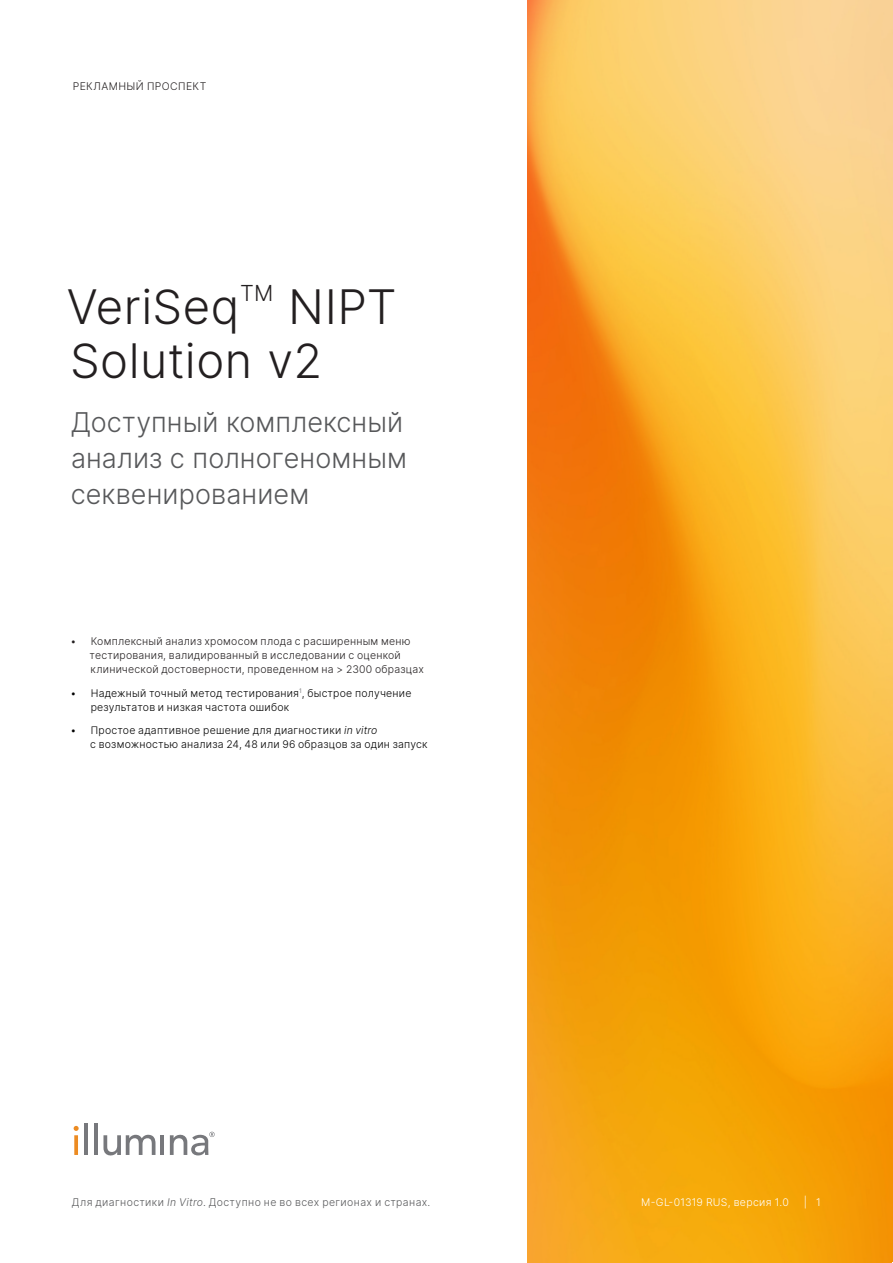
<style>
.page{position:relative;width:893px;height:1263px;background:#fff}
.page>*{position:absolute;margin:0;border:0;box-sizing:border-box;transform-origin:0 0}
.Title{font:300 47.25px/54px "Inter";letter-spacing:.01em;color:#231f20}
.Subtitle{font:300 27px/36px "Inter";letter-spacing:.005em;color:#57585a}
.Title-2{font:300 21.9px "Inter";color:#231f20}
.t1{font:300 10.5px/14.2px "Inter";letter-spacing:.02em;color:#000}
.zz_Document_Type___S{font:300 10.5px/14.2px "Inter";letter-spacing:.02em;color:#231f20}
.zz_For_Research_Only{font:300 10.5px "Inter";letter-spacing:.035em;color:#57585a}
.zz_Pub_Number{font:300 10.5px "Inter";letter-spacing:.03em;color:#fff}
.zz_Document_Type___S-2{font:300 10.5px "Inter";letter-spacing:.04em;color:#231f20}
.s1{font-style:italic}
</style>
<div class="page">
<img style="left:527px;top:0;width:366px;height:1263px">
<svg style="left:74px;top:1135px;width:4px;height:20px"></svg>
<hr style="left:84px;top:1123px;width:4px;height:32px;background:#77787c">
<hr style="left:94px;top:1123px;width:4px;height:32px;background:#77787c">
<svg style="left:103px;top:1135px;width:52px;height:21px"></svg>
<hr style="left:161px;top:1135px;width:3px;height:20px;background:#77787c">
<svg style="left:74px;top:1126px;width:5px;height:5px"></svg>
<svg style="left:170px;top:1132px;width:45px;height:23px"></svg>
<p class="zz_Document_Type___S-2" style="left:73px;top:79px;width:135px">РЕКЛАМНЫЙ ПРОСПЕКТ</p>
<p class="Title" style="left:67px;top:279px;width:174px">VeriSeq</p>
<p class="Title-2" style="left:240px;top:278px;width:35px">TM</p>
<p class="Title" style="left:70px;top:279px;width:328px;text-indent:218px">NIPT<br>Solution v2</p>
<p class="Subtitle" style="left:71px;top:404px;width:338px">Доступный комплексный анализ с полногеномным секвенированием</p>
<p class="zz_Document_Type___S" style="left:90px;top:634px;width:336px;text-indent:-19px">• Комплексный анализ хромосом плода с расширенным меню тестирования, валидированный в исследовании с оценкой клинической достоверности, проведенном на &gt; 2300 образцах</p>
<p class="t1" style="left:91px;top:685px;width:322px;text-indent:-20px">• Надежный точный метод тестирования<sup>1</sup>, быстрое получение результатов и низкая частота ошибок</p>
<p class="t1" style="left:90px;top:723px;width:339px;text-indent:-20px">• Простое адаптивное решение для диагностики <span class="s1">in vitro<br></span>с возможностью анализа 24, 48 или 96 образцов за один запуск</p>
<p class="zz_For_Research_Only" style="left:72px;top:1195px;width:360px">Для диагностики <span class="s1">In Vitro</span>. Доступно не во всех регионах и странах.</p>
<p class="zz_Pub_Number" style="left:641px;top:1195px;width:149px">M-GL-01319 RUS, версия 1.0</p>
<p class="zz_Pub_Number" style="left:804px;top:1195px;width:18px">| 1</p>
</div>
